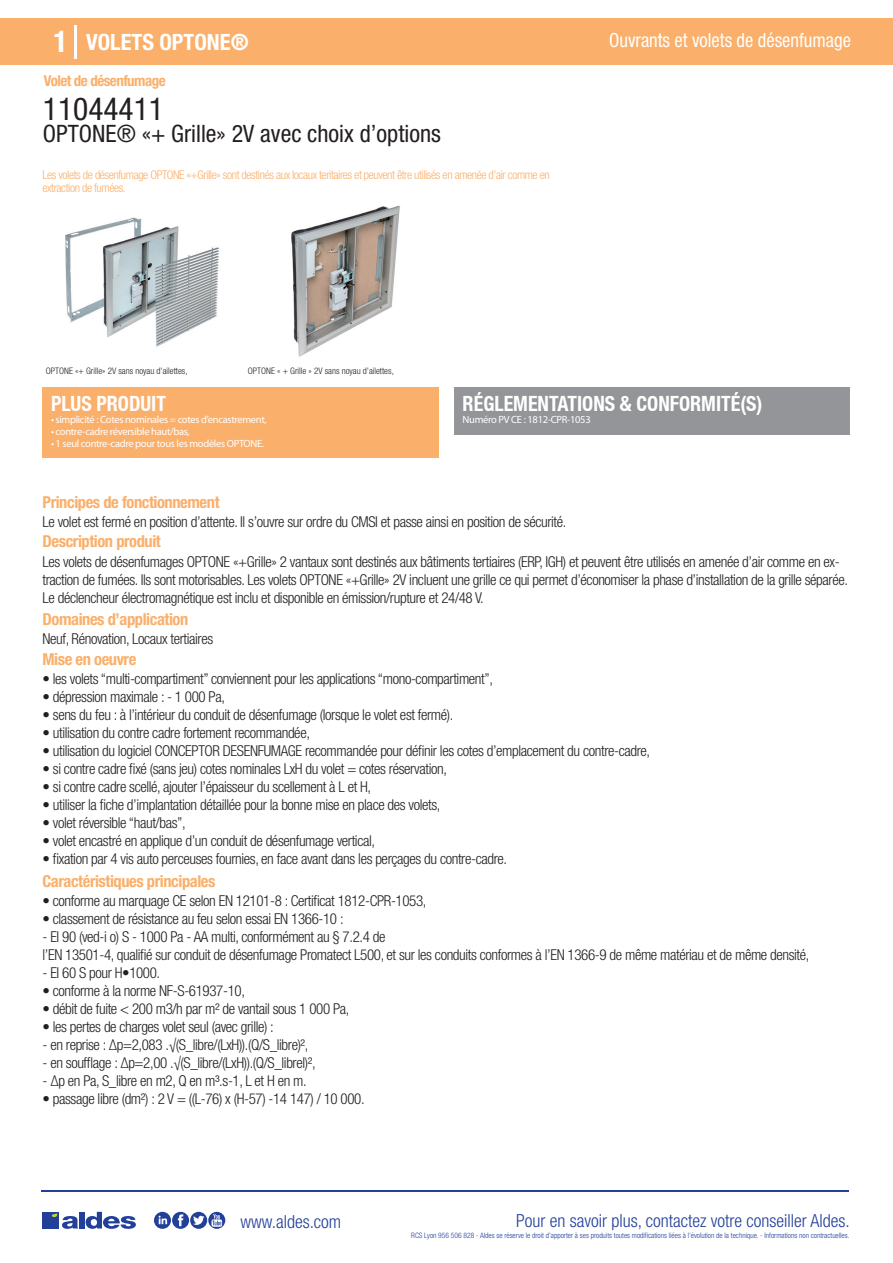
<style>
.page{position:relative;width:893px;height:1263px;background:#fff}
.page>*{position:absolute;margin:0;border:0;box-sizing:border-box;transform-origin:0 0}
.t1{font:condensed 31.5px "Helvetica Neue LT Std";color:#231f20}
.t2{font:condensed 24px "Helvetica Neue LT Std";color:#231f20}
.t3{font:700 condensed 22.5px "Helvetica Neue LT Std";color:#fff}
.t4{font:700 condensed 21px "Helvetica Neue";color:#fff;scale:.95 1}
.t5{font:condensed 19.5px "Helvetica Neue LT Std";color:#fff;scale:.95 1}
.t6{font:300 condensed 18px "Helvetica Neue";color:#223f99}
.t7{font:700 condensed 16.5px "Helvetica Neue LT Std";letter-spacing:-.025em;color:#faaf6a}
.t8{font:300 condensed 15px/18px "Helvetica Neue LT Std";letter-spacing:-.025em;color:#231f20}
.t9{font:700 condensed 15px "Helvetica Neue LT Std";letter-spacing:-.035em;color:#faaf6a}
.t10{font:300 condensed 12px/13.5px "Helvetica Neue LT Std";letter-spacing:-.035em;color:#faaf6a}
.t11{font:10.5px "Myriad Pro";letter-spacing:-.03em;color:#fff}
.t12{font:300 condensed 9px "Helvetica Neue";color:#231f20}
.t13{font:300 condensed 7.5px "Helvetica Neue";color:#223f99}
.s1{font-size:30px}
</style>
<div class="page">
<div style="left:0;top:18px;width:893px;height:46px;background:#faaf6a"></div>
<div style="left:454px;top:387px;width:396px;height:48px;background:#939598"></div>
<div style="left:43px;top:387px;width:396px;height:70px;background:#faaf6a"></div>
<hr style="left:74px;top:25px;width:2px;height:33px;background:#fff">
<svg style="left:65px;top:217px;width:154px;height:130px"></svg>
<img style="left:291px;top:205px;width:109px;height:152px">
<hr style="left:41px;top:1190px;width:808px;height:1px;background:#223f99">
<svg style="left:154px;top:1212px;width:71px;height:17px"></svg>
<div style="left:42px;top:1212px;width:17px;height:16px;background:#223f99"></div>
<div style="left:79px;top:1212px;width:5px;height:16px;background:#223f99"></div>
<svg style="left:86px;top:1212px;width:50px;height:17px"></svg>
<svg style="left:52px;top:1213px;width:26px;height:16px"></svg>
<h3 class="t3" style="left:54px;top:28px;width:197px"><span class="s1">1</span> VOLETS OPTONE®</h3>
<h3 class="t5" style="left:609px;top:29px;width:256px">Ouvrants et volets de désenfumage</h3>
<p class="t9" style="left:44px;top:71px;width:123px">Volet de désenfumage</p>
<h1 class="t1" style="left:43px;top:91px;width:122px">11044411</h1>
<h2 class="t2" style="left:43px;top:120px;width:400px">OPTONE® «+ Grille» 2V avec choix d’options</h2>
<p class="t10" style="left:43px;top:167px;width:509px">Les volets de désenfumage OPTONE «+Grille» sont destinés aux locaux teritaires et peuvent être utilisés en amenée d’air comme en extraction de fumées.</p>
<p class="t12" style="left:46px;top:365px;width:143px">OPTONE «+ Grille» 2V sans noyau d’ailettes,</p>
<p class="t12" style="left:248px;top:365px;width:147px">OPTONE « + Grille » 2V sans noyau d’ailettes,</p>
<p class="t12" style="left:81px;top:365px;width:130px">+ Gri le » 2V, motoris tion, contre cadre,</p>
<h3 class="t4" style="left:51px;top:391px;width:122px">PLUS PRODUIT</h3>
<p class="t11" style="left:51px;top:413px;width:217px">• simplicité : Cotes nominales = cotes d’encastrement,</p>
<p class="t11" style="left:51px;top:425px;width:140px">• contre-cadre réversible haut/bas,</p>
<p class="t11" style="left:51px;top:437px;width:215px">• 1 seul contre-cadre pour tous les modèles OPTONE.</p>
<h3 class="t4" style="left:463px;top:391px;width:317px">RÉGLEMENTATIONS &amp; CONFORMITÉ(S)</h3>
<p class="t11" style="left:463px;top:413px;width:130px">Numéro PV CE : 1812-CPR-1053</p>
<p class="t7" style="left:43px;top:492px;width:179px">Principes de fonctionnement</p>
<p class="t7" style="left:43px;top:531px;width:120px">Description produit</p>
<p class="t8" style="left:43px;top:513px;width:525px">Le volet est fermé en position d’attente. Il s’ouvre sur ordre du CMSI et passe ainsi en position de sécurité.</p>
<p class="t8" style="left:43px;top:552px;width:807px">Les volets de désenfumages OPTONE «+Grille» 2 vantaux sont destinés aux bâtiments tertiaires (ERP, IGH) et peuvent être utilisés en amenée d’air comme en ex&shy;traction de fumées. Ils sont motorisables. Les volets OPTONE «+Grille» 2V incluent une grille ce qui permet d’économiser la phase d’installation de la grille séparée.<br>Le déclencheur électromagnétique est inclu et disponible en émission/rupture et 24/48 V.</p>
<p class="t8" style="left:43px;top:630px;width:172px">Neuf, Rénovation, Locaux tertiaires</p>
<p class="t8" style="left:43px;top:669px;width:452px">• les volets “multi-compartiment” conviennent pour les applications “mono-compartiment”,</p>
<p class="t8" style="left:43px;top:687px;width:184px">• dépression maximale : - 1 000 Pa,</p>
<p class="t8" style="left:43px;top:705px;width:412px">• sens du feu : à l’intérieur du conduit de désenfumage (lorsque le volet est fermé).</p>
<p class="t8" style="left:43px;top:723px;width:269px">• utilisation du contre cadre fortement recommandée,</p>
<p class="t8" style="left:43px;top:741px;width:609px">• utilisation du logiciel CONCEPTOR DESENFUMAGE recommandée pour définir les cotes d’emplacement du contre-cadre,</p>
<p class="t8" style="left:43px;top:759px;width:406px">• si contre cadre fixé (sans jeu) cotes nominales LxH du volet = cotes réservation,</p>
<p class="t8" style="left:43px;top:777px;width:330px">• si contre cadre scellé, ajouter l’épaisseur du scellement à L et H,</p>
<p class="t8" style="left:43px;top:795px;width:399px">• utiliser la fiche d’implantation détaillée pour la bonne mise en place des volets,</p>
<p class="t8" style="left:43px;top:813px;width:145px">• volet réversible “haut/bas”,</p>
<p class="t8" style="left:43px;top:831px;width:334px">• volet encastré en applique d’un conduit de désenfumage vertical,</p>
<p class="t8" style="left:43px;top:849px;width:466px">• fixation par 4 vis auto perceuses fournies, en face avant dans les perçages du contre-cadre.</p>
<p class="t7" style="left:43px;top:609px;width:147px">Domaines d’application</p>
<p class="t7" style="left:43px;top:649px;width:95px">Mise en oeuvre</p>
<p class="t7" style="left:43px;top:871px;width:174px">Caractéristiques principales</p>
<p class="t8" style="left:43px;top:892px;width:386px">• conforme au marquage CE selon EN 12101-8 : Certificat 1812-CPR-1053,</p>
<p class="t8" style="left:43px;top:910px;width:303px">• classement de résistance au feu selon essai EN 1366-10 :</p>
<p class="t8" style="left:43px;top:928px;width:768px">- EI 90 (ved-i o) S - 1000 Pa - AA multi, conformément au § 7.2.4 de<br>l’EN 13501-4, qualifié sur conduit de désenfumage Promatect L500, et sur les conduits conformes à l’EN 1366-9 de même matériau et de même densité,</p>
<p class="t8" style="left:43px;top:964px;width:119px">- EI 60 S pour H•1000.</p>
<p class="t8" style="left:43px;top:982px;width:204px">• conforme à la norme NF-S-61937-10,</p>
<p class="t8" style="left:43px;top:1000px;width:308px">• débit de fuite &lt; 200 m3/h par m² de vantail sous 1 000 Pa,</p>
<p class="t8" style="left:43px;top:1018px;width:233px">• les pertes de charges volet seul (avec grille) :</p>
<p class="t8" style="left:43px;top:1036px;width:267px">- en reprise : ∆p=2,083 .√(S_libre/(LxH)).(Q/S_libre)²,</p>
<p class="t8" style="left:43px;top:1054px;width:275px">- en soufflage : ∆p=2,00 .√(S_libre/(LxH)).(Q/S_librel)²,</p>
<p class="t8" style="left:43px;top:1072px;width:266px">- ∆p en Pa, S_libre en m2, Q en m³.s-1, L et H en m.</p>
<p class="t8" style="left:43px;top:1090px;width:324px">• passage libre (dm²) : 2 V = ((L-76) x (H-57) -14 147) / 10 000.</p>
<p class="t6" style="left:240px;top:1211px;width:102px">www.aldes.com</p>
<p class="t6" style="left:516px;top:1211px;width:335px">Pour en savoir plus, contactez votre conseiller Aldes.</p>
<p class="t13" style="left:411px;top:1230px;width:440px">RCS Lyon 956 506 828 - Aldes se réserve le droit d’apporter à ses produits toutes modifications liées à l’évolution de la technique. - Informations non contractuelles.</p>
</div>
